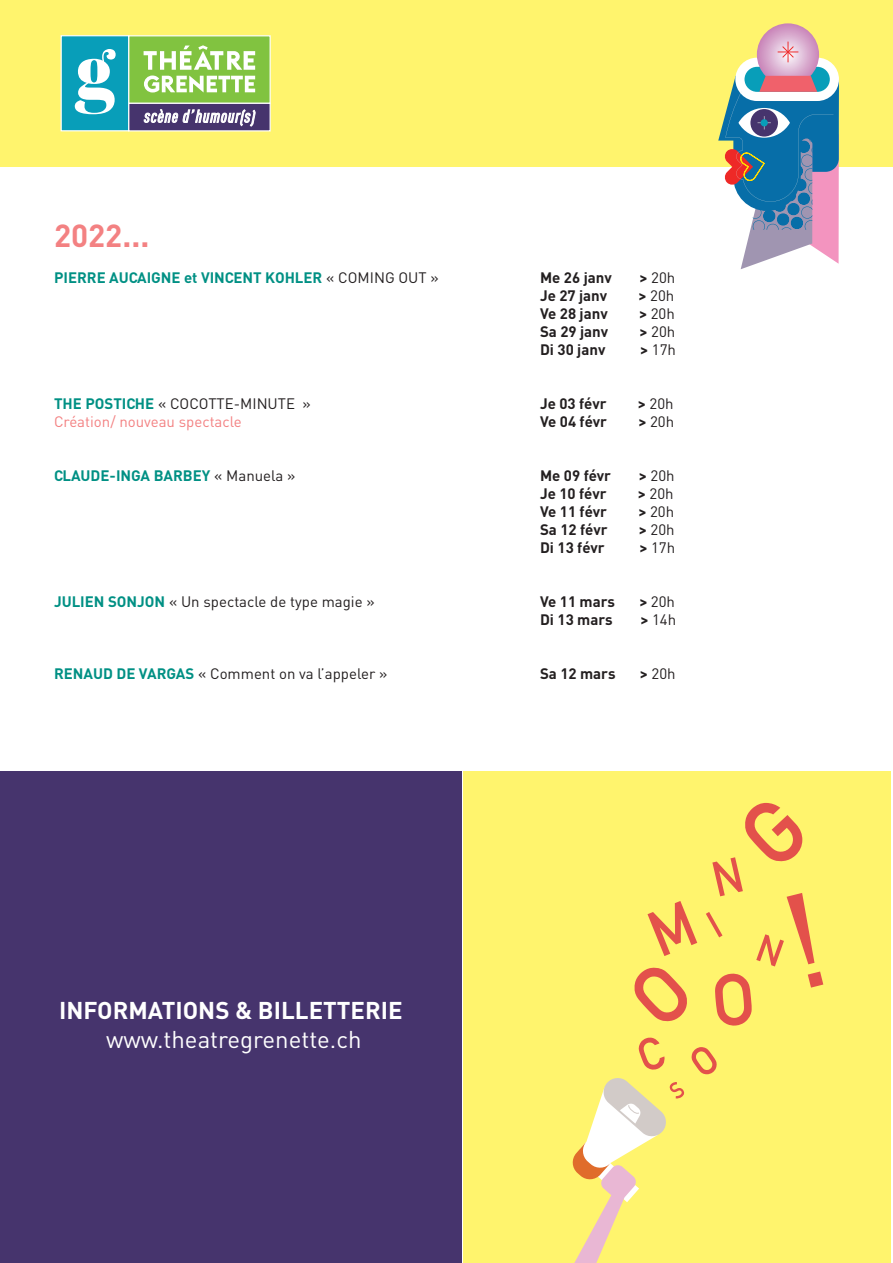
<style>
.page{position:relative;width:893px;height:1263px;background:#fff}
.page>*{position:absolute;margin:0;border:0;box-sizing:border-box;transform-origin:0 0}
.t1{font:700 31.5px "DIN";color:#f38182}
.t2{font:700 24px "DIN";color:#fff}
.t3{font:24px "DIN";color:#fff}
.t4{font:700 15px "DIN";color:#231f20}
.t5{font:15px "DIN";color:#231f20}
.t6{font:700 15px "DIN";color:#009084}
.t7{font:15px "DIN Pro";color:#231f20}
.t8{font:15px "DIN";color:#f38182}
.s1{font-weight:400;color:#231f20}
.s2{font-family:"DIN";font-weight:700}
.s3{font-weight:700;color:#009084}
</style>
<div class="page">
<div style="left:0;top:0;width:893px;height:167px;background:#fff46d"></div>
<div style="left:0;top:772px;width:462px;height:491px;background:#46346d"></div>
<div style="left:128px;top:35px;width:143px;height:69px;background:#81c340;border:1px solid #fff"></div>
<svg style="left:144px;top:45px;width:111px;height:25px"></svg>
<svg style="left:144px;top:76px;width:111px;height:16px"></svg>
<div style="left:128px;top:103px;width:143px;height:28px;background:#46346d;border:1px solid #fff"></div>
<svg style="left:144px;top:109px;width:112px;height:18px"></svg>
<div style="left:61px;top:35px;width:68px;height:96px;background:#089eb9;border:1px solid #fff"></div>
<svg style="left:75px;top:49px;width:41px;height:65px"></svg>
<svg style="left:735px;top:58px;width:104px;height:43px"></svg>
<div style="left:744px;top:67px;width:86px;height:25px;background:#089eb9;border-radius:13px"></div>
<svg style="left:757px;top:23px;width:62px;height:63px;background:#d6a5c9"></svg>
<svg style="left:778px;top:42px;width:20px;height:20px"></svg>
<svg style="left:718px;top:76px;width:121px;height:193px"></svg>
<div style="left:464px;top:772px;width:427px;height:491px;background:#fff46d"></div>
<svg style="left:572px;top:1078px;width:113px;height:185px"></svg>
<svg style="left:647px;top:901px;width:50px;height:55px"></svg>
<svg style="left:634px;top:967px;width:53px;height:54px"></svg>
<svg style="left:691px;top:1047px;width:26px;height:27px"></svg>
<svg style="left:706px;top:803px;width:117px;height:223px"></svg>
<svg style="left:639px;top:1037px;width:26px;height:33px"></svg>
<h1 class="t1" style="left:54px;top:215px;width:97px">2022...</h1>
<p class="t6" style="left:54px;top:268px;width:386px">PIERRE AUCAIGNE et VINCENT KOHLER <span class="s1">« COMING OUT »</span></p>
<p class="t4" style="left:540px;top:268px;width:73px">Me 26 janv</p>
<p class="t7" style="left:640px;top:266px;width:37px"><span class="s2">&gt;</span> 20h</p>
<p class="t4" style="left:540px;top:286px;width:69px">Je 27 janv</p>
<p class="t7" style="left:639px;top:284px;width:37px"><span class="s2">&gt;</span> 20h</p>
<p class="t4" style="left:540px;top:304px;width:69px">Ve 28 janv</p>
<p class="t7" style="left:639px;top:302px;width:37px"><span class="s2">&gt;</span> 20h</p>
<p class="t4" style="left:540px;top:322px;width:70px">Sa 29 janv</p>
<p class="t7" style="left:640px;top:320px;width:37px"><span class="s2">&gt;</span> 20h</p>
<p class="t4" style="left:540px;top:340px;width:67px">Di 30 janv</p>
<p class="t7" style="left:640px;top:338px;width:37px"><span class="s2">&gt;</span> 17h</p>
<p class="t5" style="left:54px;top:395px;width:258px"><span class="s3">THE POSTICHE</span> « COCOTTE-MINUTE »</p>
<p class="t4" style="left:540px;top:394px;width:68px">Je 03 févr</p>
<p class="t7" style="left:638px;top:392px;width:37px"><span class="s2">&gt;</span> 20h</p>
<p class="t8" style="left:54px;top:413px;width:189px">Création/ nouveau spectacle</p>
<p class="t4" style="left:540px;top:412px;width:69px">Ve 04 févr</p>
<p class="t7" style="left:638px;top:410px;width:37px"><span class="s2">&gt;</span> 20h</p>
<p class="t6" style="left:54px;top:466px;width:243px">CLAUDE-INGA BARBEY <span class="s1">« Manuela »</span></p>
<p class="t4" style="left:540px;top:466px;width:73px">Me 09 févr</p>
<p class="t7" style="left:639px;top:464px;width:37px"><span class="s2">&gt;</span> 20h</p>
<p class="t4" style="left:540px;top:484px;width:68px">Je 10 févr</p>
<p class="t7" style="left:638px;top:482px;width:37px"><span class="s2">&gt;</span> 20h</p>
<p class="t4" style="left:540px;top:502px;width:69px">Ve 11 févr</p>
<p class="t7" style="left:638px;top:500px;width:37px"><span class="s2">&gt;</span> 20h</p>
<p class="t4" style="left:540px;top:520px;width:69px">Sa 12 févr</p>
<p class="t7" style="left:639px;top:518px;width:37px"><span class="s2">&gt;</span> 20h</p>
<p class="t4" style="left:540px;top:538px;width:66px">Di 13 févr</p>
<p class="t7" style="left:639px;top:536px;width:37px"><span class="s2">&gt;</span> 17h</p>
<p class="t5" style="left:54px;top:593px;width:322px"><span class="s3">JULIEN SONJON</span> « Un spectacle de type magie »</p>
<p class="t4" style="left:540px;top:592px;width:76px">Ve 11 mars</p>
<p class="t7" style="left:639px;top:590px;width:37px"><span class="s2">&gt;</span> 20h</p>
<p class="t4" style="left:540px;top:610px;width:74px">Di 13 mars</p>
<p class="t7" style="left:640px;top:608px;width:37px"><span class="s2">&gt;</span> 14h</p>
<p class="t5" style="left:54px;top:665px;width:335px"><span class="s3">RENAUD DE VARGAS</span> « Comment on va l’appeler »</p>
<p class="t4" style="left:540px;top:664px;width:77px">Sa 12 mars</p>
<p class="t7" style="left:640px;top:662px;width:37px"><span class="s2">&gt;</span> 20h</p>
<h2 class="t2" style="left:59px;top:995px;width:345px">INFORMATIONS &amp; BILLETTERIE</h2>
<h2 class="t3" style="left:106px;top:1024px;width:257px">www.theatregrenette.ch</h2>
</div>
